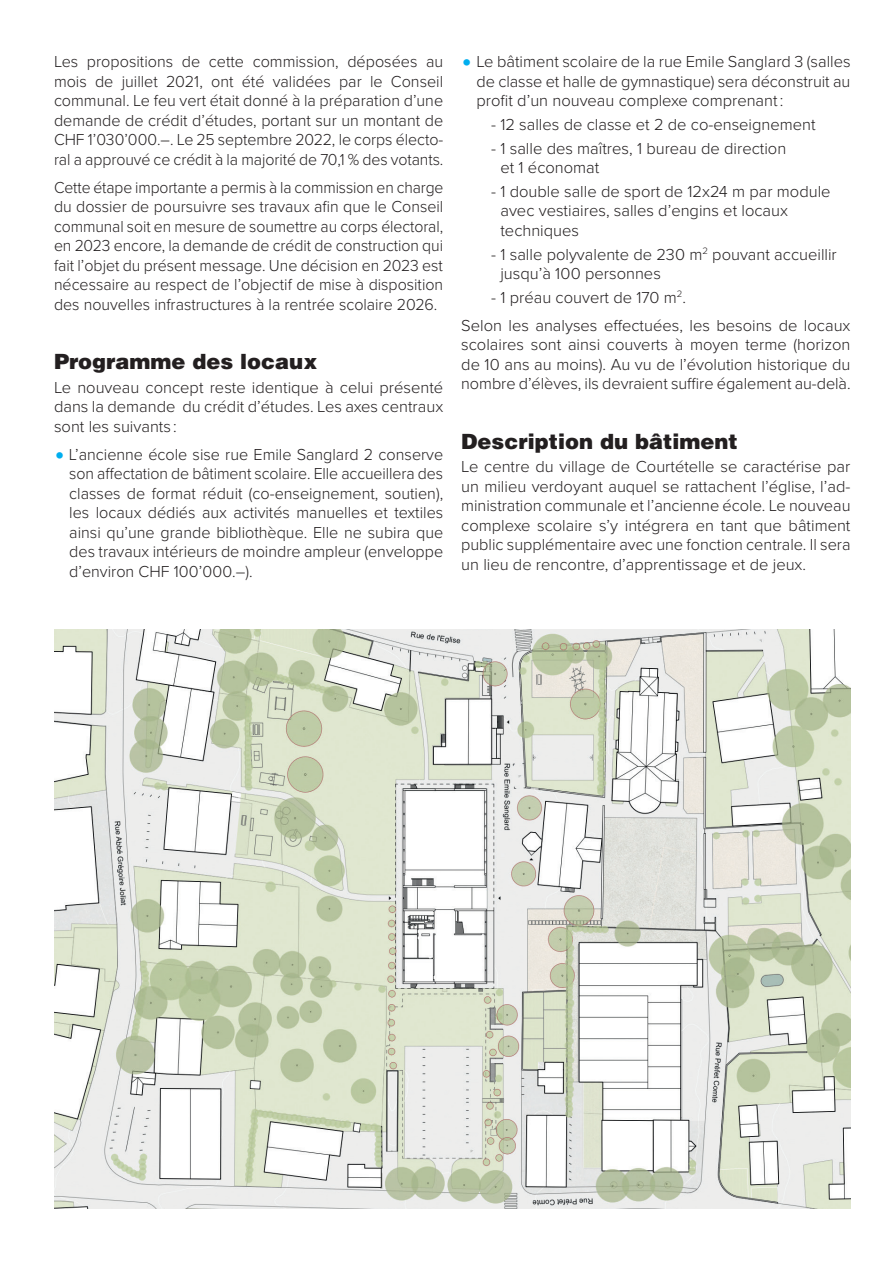
<style>
.page{position:relative;width:893px;height:1263px;background:#fff}
.page>*{position:absolute;margin:0;border:0;box-sizing:border-box;transform-origin:0 0}
.t1{font:900 21px "Helvetica LT Std";color:#231f20}
.t2{font:300 16.5px/19.5px "Proxima Nova";color:#231f20;text-align:justify}
.t3{font:300 16.5px/19.5px "Proxima Nova";color:#231f20;text-align:justify;scale:.95 1}
.s1{font-size:31.5px;color:#00aeef}
</style>
<div class="page">
<img style="left:54px;top:629px;width:796px;height:580px">
<p class="t2" style="left:54px;top:51px;width:391px">Les propositions de cette commission, déposées au mois de juillet 2021, ont été validées par le Conseil communal. Le feu vert était donné à la préparation d’une demande de crédit d’études, portant sur un montant de CHF 1’030’000.–. Le 25 septembre 2022, le corps électo&shy;ral a approuvé ce crédit à la majorité de 70,1 % des votants.</p>
<p class="t3" style="left:54px;top:176px;width:411px">Cette étape importante a permis à la commission en charge du dossier de poursuivre ses travaux afin que le Conseil communal soit en mesure de soumettre au corps électoral, en 2023 encore, la demande de crédit de construction qui fait l’objet du présent message. Une décision en 2023 est nécessaire au respect de l’objectif de mise à disposition des nouvelles infrastructures à la rentrée scolaire 2026.</p>
<p class="t1" style="left:54px;top:347px;width:265px">Programme des locaux</p>
<p class="t2" style="left:54px;top:376px;width:391px">Le nouveau concept reste identique à celui présenté dans la demande du crédit d’études. Les axes centraux sont les suivants :</p>
<p class="t2" style="left:69px;top:443px;width:375px;text-indent:-15px"><span class="s1">•</span> L’ancienne école sise rue Emile Sanglard 2 conserve son affectation de bâtiment scolaire. Elle accueillera des classes de format réduit (co-enseignement, soutien), les locaux dédiés aux activités manuelles et textiles ainsi qu’une grande bibliothèque. Elle ne subira que des travaux intérieurs de moindre ampleur (enveloppe d’environ CHF 100’000.–).</p>
<p class="t2" style="left:477px;top:51px;width:376px;text-indent:-15px"><span class="s1">•</span> Le bâtiment scolaire de la rue Emile Sanglard 3 (salles de classe et halle de gymnastique) sera déconstruit au profit d’un nouveau complexe comprenant :</p>
<p class="t2" style="left:491px;top:114px;width:326px">- 12 salles de classe et 2 de co-enseignement</p>
<p class="t2" style="left:500px;top:137px;width:287px;text-indent:-9px">- 1 salle des maîtres, 1 bureau de direction et 1 économat</p>
<p class="t2" style="left:500px;top:181px;width:332px;text-align:left;text-indent:-9px">- 1 double salle de sport de 12x24 m par module avec vestiaires, salles d’engins et locaux techniques</p>
<p class="t2" style="left:500px;top:243px;width:338px;text-indent:-9px">- 1 salle polyvalente de 230 m<sup>2</sup> pouvant accueillir jusqu’à 100 personnes</p>
<p class="t2" style="left:461px;top:282px;width:391px;line-height:28px;text-indent:30px">- 1 préau couvert de 170 m<sup>2</sup>.<br>Selon les analyses effectuées, les besoins de locaux</p>
<p class="t2" style="left:461px;top:334px;width:391px">scolaires sont ainsi couverts à moyen terme (horizon de 10 ans au moins). Au vu de l’évolution historique du nombre d’élèves, ils devraient suffire également au-delà.</p>
<p class="t1" style="left:461px;top:427px;width:278px">Description du bâtiment</p>
<p class="t2" style="left:461px;top:456px;width:391px">Le centre du village de Courtételle se caractérise par un milieu verdoyant auquel se rattachent l’église, l’ad&shy;ministration communale et l’ancienne école. Le nouveau complexe scolaire s’y intégrera en tant que bâtiment public supplémentaire avec une fonction centrale. Il sera un lieu de rencontre, d’apprentissage et de jeux.</p>
</div>
